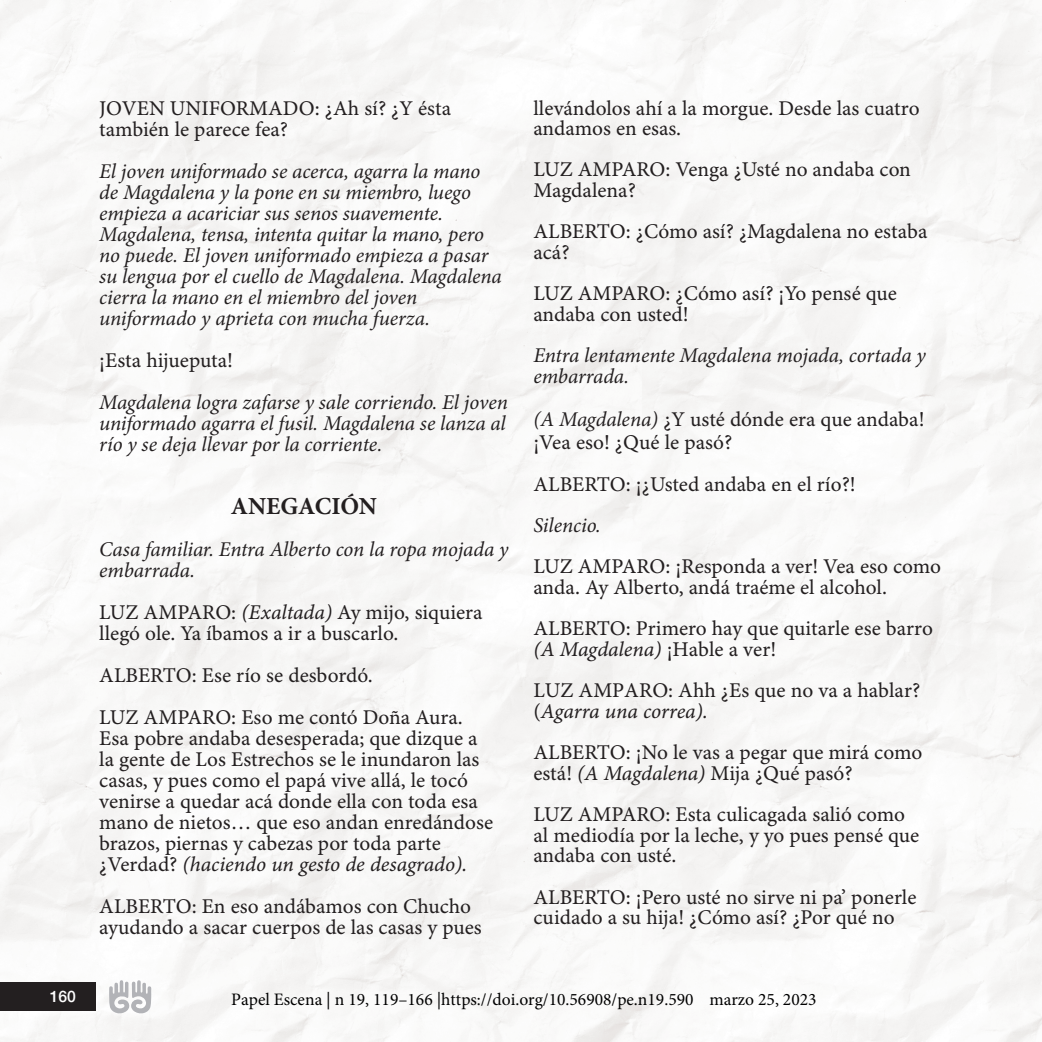
<style>
.page{position:relative;width:1042px;height:1042px;background:#fff}
.page>*{position:absolute;margin:0;border:0;box-sizing:border-box;transform-origin:0 0}
.Tipo_Parrafo_General{font:700 24.5px "Minion Pro";color:#231f20}
.Tipo_Parrafo_General-2{font:21px/20.7px "Minion Pro Capt";color:#231f20}
.Italic{font:italic 21px/21px "Minion Pro";letter-spacing:-.005em;color:#231f20}
.t1{font:17.5px "Minion Pro";color:#000}
.t2{font:500 15.75px "Helvetica Neue";color:#fff}
.s1{font-family:"Minion Pro It Capt"}
.s2{font-family:"Minion Pro";font-style:italic}
</style>
<div class="page">
<img style="left:0;top:0;width:1042px;height:1042px">
<svg style="left:109px;top:980px;width:42px;height:34px"></svg>
<div style="left:0;top:982px;width:95px;height:29px;background:#231f20"></div>
<p class="Tipo_Parrafo_General-2" style="left:99px;top:98px;width:353px">JOVEN UNIFORMADO: ¿Ah sí? ¿Y ésta también le parece fea?</p>
<p class="Italic" style="left:99px;top:160px;width:383px">El joven uniformado se acerca, agarra la mano de Magdalena y la pone en su miembro, luego empieza a acariciar sus senos suavemente.</p>
<p class="Italic" style="left:99px;top:223px;width:404px">Magdalena, tensa, intenta quitar la mano, pero no puede. El joven uniformado empieza a pasar su lengua por el cuello de Magdalena. Magdalena cierra la mano en el miembro del joven uniformado y aprieta con mucha fuerza.</p>
<p class="Tipo_Parrafo_General-2" style="left:99px;top:350px;width:135px">¡Esta hijueputa!</p>
<p class="Italic" style="left:99px;top:391px;width:410px;text-align:justify">Magdalena logra zafarse y sale corriendo. El joven uniformado agarra el fusil. Magdalena se lanza al río y se deja llevar por la corriente.</p>
<p class="Tipo_Parrafo_General" style="left:231px;top:488px;width:148px">ANEGACIÓN</p>
<p class="Italic" style="left:99px;top:538px;width:411px">Casa familiar. Entra Alberto con la ropa mojada y embarrada.</p>
<p class="Tipo_Parrafo_General-2" style="left:99px;top:602px;width:385px">LUZ AMPARO: <span class="s1">(Exaltada)</span> Ay mijo, siquiera llegó ole. Ya íbamos a ir a buscarlo.</p>
<p class="Tipo_Parrafo_General-2" style="left:99px;top:665px;width:275px">ALBERTO: Ese río se desbordó.</p>
<p class="Tipo_Parrafo_General-2" style="left:99px;top:707px;width:395px">LUZ AMPARO: Eso me contó Doña Aura.<br>Esa pobre andaba desesperada; que dizque a la gente de Los Estrechos se le inundaron las casas, y pues como el papá vive allá, le tocó venirse a quedar acá donde ella con toda esa mano de nietos… que eso andan enredándose brazos, piernas y cabezas por toda parte ¿Verdad? <span class="s1">(haciendo un gesto de desagrado).</span></p>
<p class="Tipo_Parrafo_General-2" style="left:99px;top:896px;width:384px">ALBERTO: En eso andábamos con Chucho ayudando a sacar cuerpos de las casas y pues</p>
<p class="Tipo_Parrafo_General-2" style="left:533px;top:98px;width:388px">llevándolos ahí a la morgue. Desde las cuatro andamos en esas.</p>
<p class="Tipo_Parrafo_General-2" style="left:533px;top:160px;width:379px">LUZ AMPARO: Venga ¿Usté no andaba con<br>Magdalena?</p>
<p class="Tipo_Parrafo_General-2" style="left:533px;top:222px;width:395px">ALBERTO: ¿Cómo así? ¿Magdalena no estaba acá?</p>
<p class="Tipo_Parrafo_General-2" style="left:533px;top:284px;width:365px">LUZ AMPARO: ¿Cómo así? ¡Yo pensé que andaba con usted!</p>
<p class="Italic" style="left:533px;top:345px;width:394px">Entra lentamente Magdalena mojada, cortada y embarrada.</p>
<p class="Tipo_Parrafo_General-2" style="left:533px;top:409px;width:393px;line-height:22.8px"><span class="s2">(A Magdalena)</span> ¿Y usté dónde era que andaba! ¡Vea eso! ¿Qué le pasó?</p>
<p class="Tipo_Parrafo_General-2" style="left:533px;top:474px;width:324px">ALBERTO: ¡¿Usted andaba en el río?!</p>
<p class="Italic" style="left:533px;top:514px;width:69px">Silencio.</p>
<p class="Tipo_Parrafo_General-2" style="left:533px;top:557px;width:409px">LUZ AMPARO: ¡Responda a ver! Vea eso como anda. Ay Alberto, andá traéme el alcohol.</p>
<p class="Tipo_Parrafo_General-2" style="left:533px;top:619px;width:401px">ALBERTO: Primero hay que quitarle ese barro <span class="s1">(A Magdalena)</span> ¡Hable a ver!</p>
<p class="Tipo_Parrafo_General-2" style="left:533px;top:681px;width:388px">LUZ AMPARO: Ahh ¿Es que no va a hablar? (<span class="s1">Agarra una correa).</span></p>
<p class="Tipo_Parrafo_General-2" style="left:533px;top:743px;width:390px">ALBERTO: ¡No le vas a pegar que mirá como está! <span class="s1">(A Magdalena)</span> Mija ¿Qué pasó?</p>
<p class="Tipo_Parrafo_General-2" style="left:533px;top:805px;width:387px">LUZ AMPARO: Esta culicagada salió como al mediodía por la leche, y yo pues pensé que andaba con usté.</p>
<p class="Tipo_Parrafo_General-2" style="left:533px;top:887px;width:385px">ALBERTO: ¡Pero usté no sirve ni pa’ ponerle cuidado a su hija! ¿Cómo así? ¿Por qué no</p>
<p class="t2" style="left:50px;top:983px;width:28px">160</p>
<p class="t1" style="left:231px;top:988px;width:587px">Papel Escena | n 19, 119–166 |https://doi.org/10.56908/pe.n19.590 marzo 25, 2023</p>
</div>
